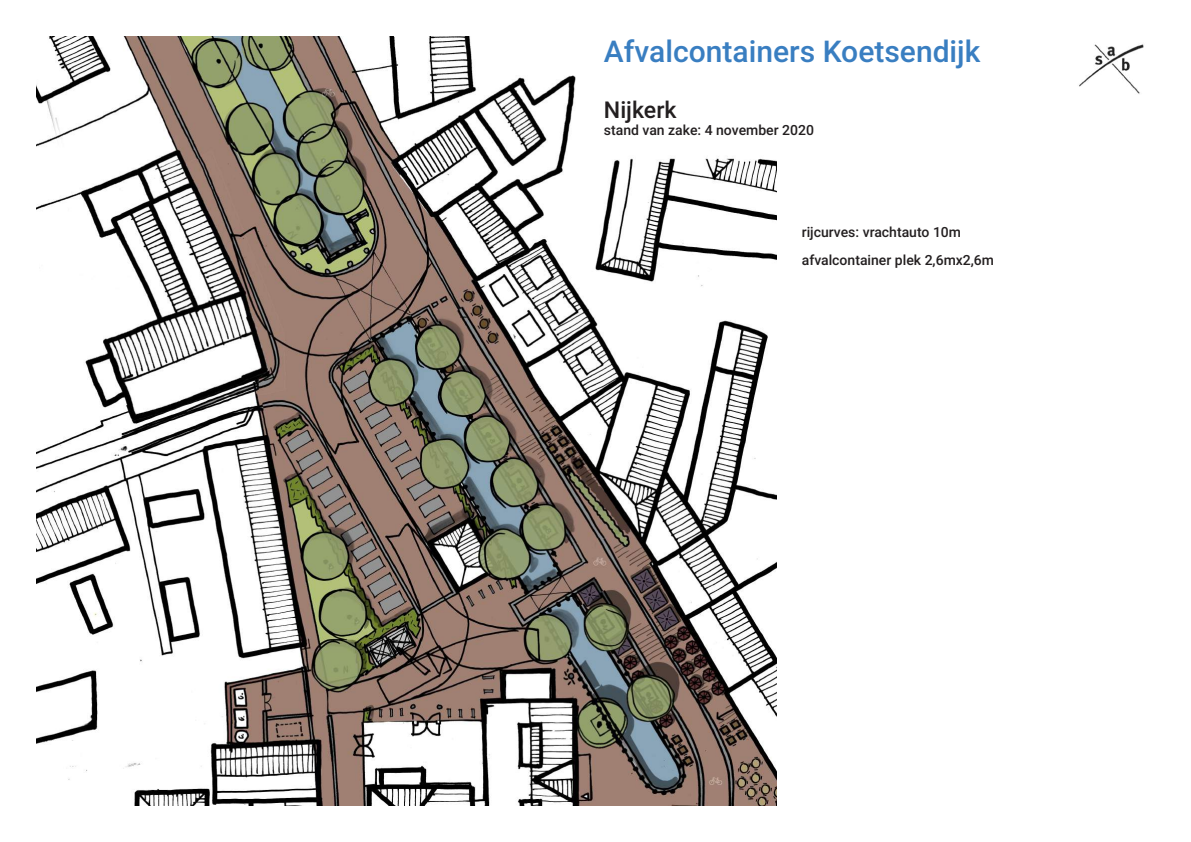
<style>
.page{position:relative;width:1191px;height:842px;background:#fff}
.page>*{position:absolute;margin:0;border:0;box-sizing:border-box;transform-origin:0 0}
.t1{font:500 30px "Roboto";color:#397ec1}
.t2{font:500 23.2px "Roboto";color:#231f20}
.t3{font:500 14px/27.8px "Roboto";color:#231f20}
</style>
<div class="page">
<img style="left:36px;top:36px;width:741px;height:770px">
<img style="left:1079px;top:44px;width:65px;height:50px">
<h1 class="t1" style="left:604px;top:30px;width:378px">Afvalcontainers Koetsendijk</h1>
<h2 class="t2" style="left:604px;top:93px;width:74px">Nijkerk</h2>
<p class="t3" style="left:604px;top:115px;width:212px">stand van zake: 4 november 2020</p>
<p class="t3" style="left:801px;top:218px;width:194px">rijcurves: vrachtauto 10m afvalcontainer plek 2,6mx2,6m</p>
</div>
